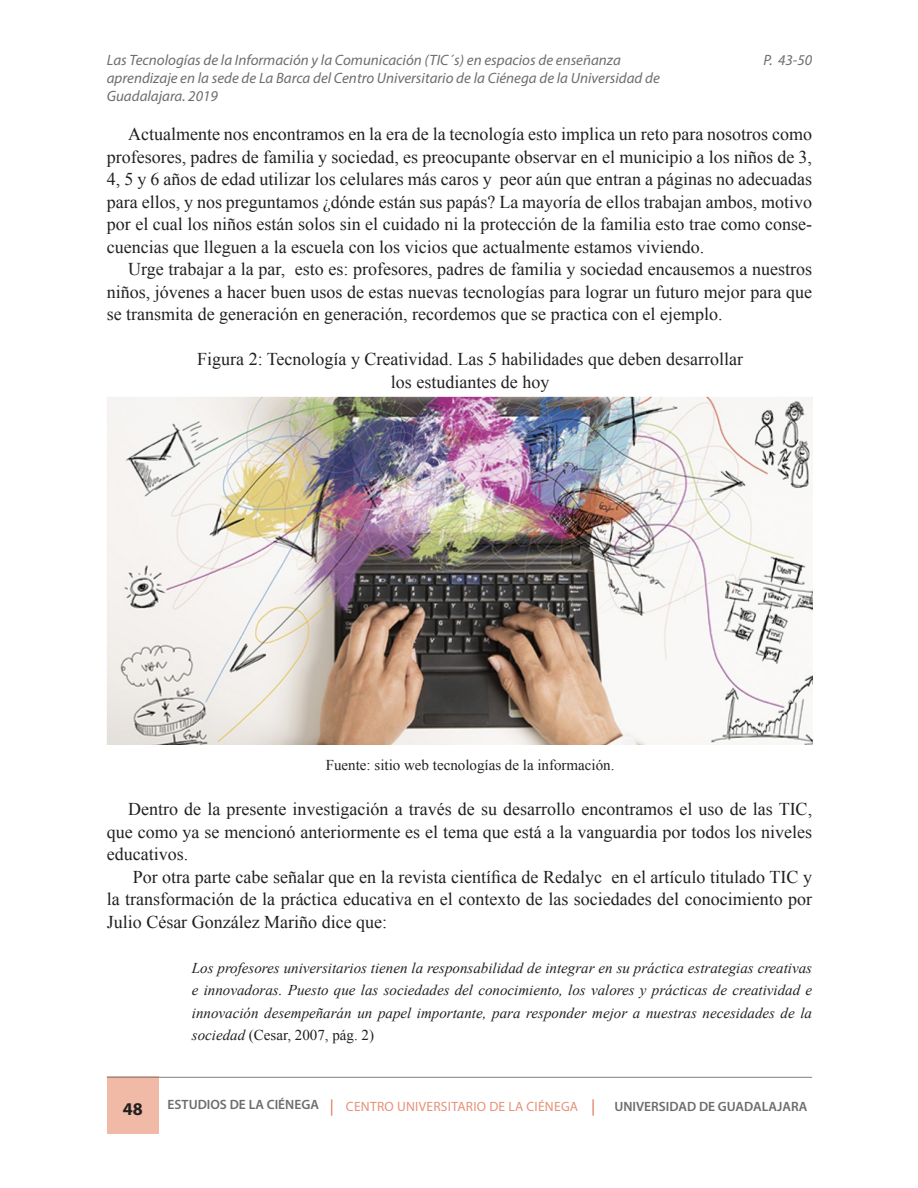
<style>
.page{position:relative;width:918px;height:1188px;background:#fff}
.page>*{position:absolute;margin:0;border:0;box-sizing:border-box;transform-origin:0 0}
.Texto_artículo{font:18px/22.5px "Times New Roman";color:#231f20;text-align:justify}
.Título_tabla{font:18px "Times New Roman";color:#231f20}
.t1{font:700 18px "Myriad Pro";color:#231f20}
.Cita{font:italic 15px/22.5px "Times New Roman";color:#231f20;text-align:justify}
.t2{font:italic 15px/18px "Myriad Pro";color:#6c6d70}
.Fuente_tabla{font:15px "Times New Roman";color:#231f20}
.t3{font:600 13.5px "Myriad Pro";color:#6c6d70}
.t4{font:13.5px "Myriad Pro";letter-spacing:.02em;color:#e59279}
.s1{font-style:normal}
</style>
<div class="page">
<div style="left:107px;top:1077px;width:52px;height:57px;background:#f0baa6"></div>
<svg style="left:331px;top:1099px;width:1px;height:17px"></svg>
<svg style="left:592px;top:1099px;width:2px;height:17px"></svg>
<hr style="left:107px;top:1077px;width:705px;height:1px;background:#867f7c">
<img style="left:107px;top:397px;width:705px;height:347px">
<p class="t2" style="left:107px;top:51px;width:555px">Las Tecnologías de la Información y la Comunicación (TIC´s) en espacios de enseñanza aprendizaje en la sede de La Barca del Centro Universitario de la Ciénega de la Universidad de<br>Guadalajara. 2019</p>
<p class="t2" style="left:763px;top:51px;width:50px">P. 43-50</p>
<p class="Texto_artículo" style="left:107px;top:122px;width:707px;text-indent:21px">Actualmente nos encontramos en la era de la tecnología esto implica un reto para nosotros como profesores, padres de familia y sociedad, es preocupante observar en el municipio a los niños de 3, 4, 5 y 6 años de edad utilizar los celulares más caros y peor aún que entran a páginas no adecuadas para ellos, y nos preguntamos ¿dónde están sus papás? La mayoría de ellos trabajan ambos, motivo por el cual los niños están solos sin el cuidado ni la protección de la familia esto trae como conse&shy;cuencias que lleguen a la escuela con los vicios que actualmente estamos viviendo.</p>
<p class="Texto_artículo" style="left:107px;top:257px;width:707px;text-indent:21px">Urge trabajar a la par, esto es: profesores, padres de familia y sociedad encausemos a nuestros niños, jóvenes a hacer buen usos de estas nuevas tecnologías para lograr un futuro mejor para que se transmita de generación en generación, recordemos que se practica con el ejemplo.</p>
<p class="Título_tabla" style="left:197px;top:347px;width:547px">Figura 2: Tecnología y Creatividad. Las 5 habilidades que deben desarrollar</p>
<p class="Título_tabla" style="left:391px;top:369px;width:160px">los estudiantes de hoy</p>
<p class="Fuente_tabla" style="left:326px;top:755px;width:290px">Fuente: sitio web tecnologías de la información.</p>
<p class="Texto_artículo" style="left:107px;top:797px;width:707px;text-indent:21px">Dentro de la presente investigación a través de su desarrollo encontramos el uso de las TIC, que como ya se mencionó anteriormente es el tema que está a la vanguardia por todos los niveles educativos.</p>
<p class="Texto_artículo" style="left:107px;top:865px;width:707px;text-indent:26px">Por otra parte cabe señalar que en la revista científica de Redalyc en el artículo titulado TIC y la transformación de la práctica educativa en el contexto de las sociedades del conocimiento por Julio César González Mariño dice que:</p>
<p class="Cita" style="left:192px;top:956px;width:622px">Los profesores universitarios tienen la responsabilidad de integrar en su práctica estrategias creativas e innovadoras. Puesto que las sociedades del conocimiento, los valores y prácticas de creatividad e innovación desempeñarán un papel importante, para responder mejor a nuestras necesidades de la sociedad <span class="s1">(Cesar, 2007, pág. 2)</span></p>
<p class="t1" style="left:123px;top:1097px;width:21px">48</p>
<p class="t3" style="left:168px;top:1096px;width:153px">ESTUDIOS DE LA CIÉNEGA</p>
<p class="t4" style="left:346px;top:1099px;width:234px">CENTRO UNIVERSITARIO DE LA CIÉNEGA</p>
<p class="t3" style="left:614px;top:1098px;width:195px">UNIVERSIDAD DE GUADALAJARA</p>
</div>
